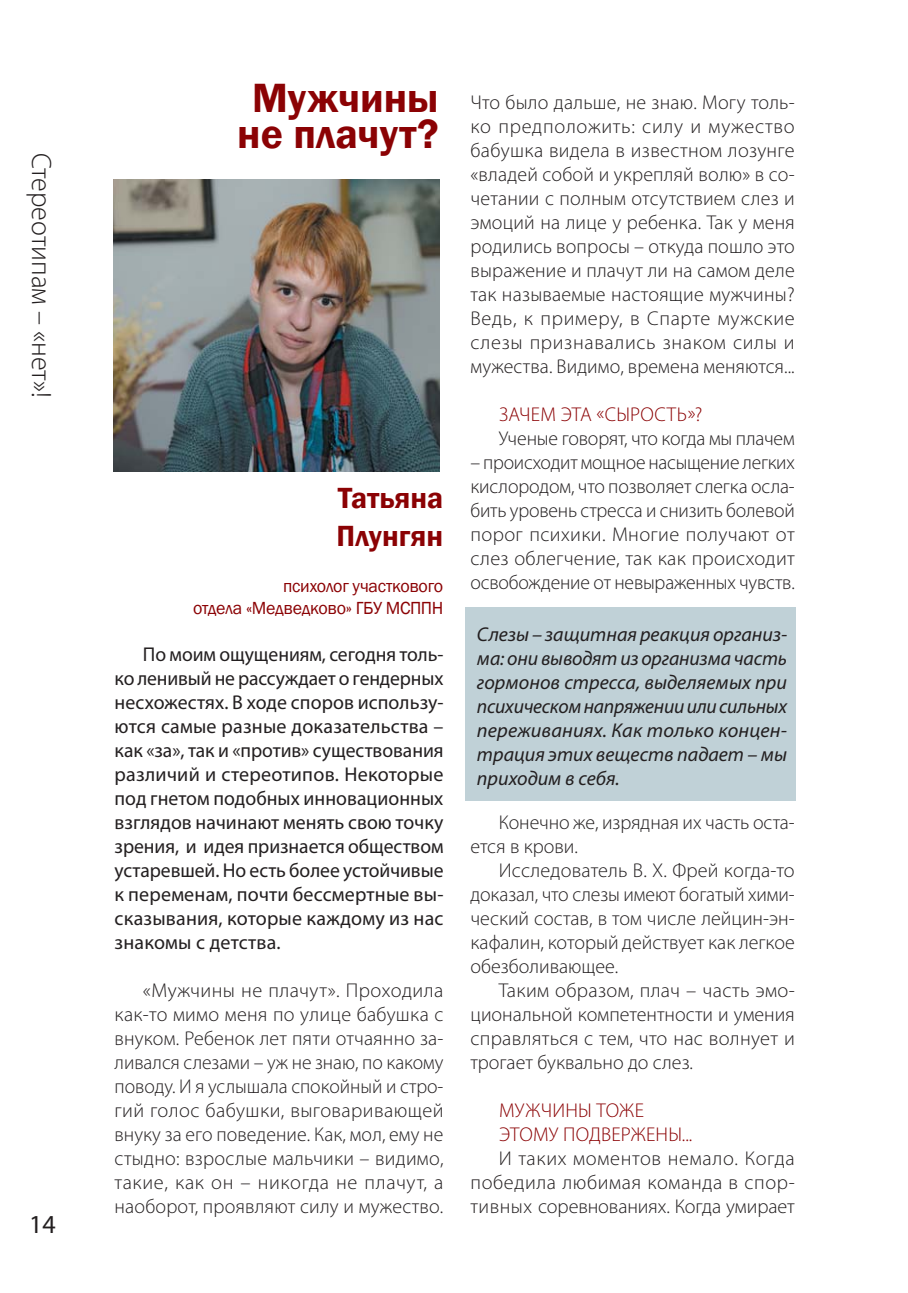
<style>
.page{position:relative;width:908px;height:1293px;background:#fff}
.page>*{position:absolute;margin:0;border:0;box-sizing:border-box;transform-origin:0 0}
.t1{font:600 42px/36px "Franklin Gothic";letter-spacing:.005em;color:#8b0204;text-align:center}
.t2{font:600 30px/38px "Franklin Gothic";color:#8b0204}
.t3{font:300 28px "Myriad Pro";color:#231f20}
.t4{font:26px "Myriad Pro";color:#231f20}
.t5{font:300 20px/24px "Myriad Pro";color:#231f20;text-align:justify}
.t6{font:20px/24px "Myriad Pro";letter-spacing:.01em;color:#231f20;text-align:justify}
.t7{font:italic 20px/24px "Myriad Pro";color:#231f20;text-align:justify}
.t8{font:300 20px/24px "Myriad Pro";letter-spacing:.01em;color:#8b0204}
.t9{font:18px/22px "Franklin Gothic";letter-spacing:-.015em;color:#8b0204;text-align:right}
</style>
<div class="page">
<img style="left:114px;top:179px;width:325px;height:292px">
<div style="left:465px;top:607px;width:330px;height:193px;background:#c0d1d7"></div>
<h3 class="t3" style="left:58px;top:153px;width:246px;rotate:90deg">Стереотипам – «нет»!</h3>
<h3 class="t4" style="left:29px;top:1209px;width:28px">14</h3>
<h1 class="t1" style="left:237px;top:79px;width:203px">Мужчины не плачут?</h1>
<h2 class="t2" style="left:336px;top:478px;width:108px">Татьяна<br>Плунгян</h2>
<p class="t9" style="left:193px;top:574px;width:251px">психолог участкового<br>отдела «Медведково» ГБУ МСППН</p>
<p class="t6" style="left:114px;top:642px;width:330px;text-indent:28px">По моим ощущениям, сегодня толь&shy;ко ленивый не рассуждает о гендерных несхожестях. В ходе споров использу&shy;ются самые разные доказательства – как «за», так и «против» существования различий и стереотипов. Некоторые под гнетом подобных инновационных взглядов начинают менять свою точку зрения, и идея признается обществом устаревшей. Но есть более устойчивые к переменам, почти бессмертные вы&shy;сказывания, которые каждому из нас знакомы с детства.</p>
<p class="t5" style="left:114px;top:978px;width:330px;text-indent:28px">«Мужчины не плачут». Проходила как-то мимо меня по улице бабушка с внуком. Ребенок лет пяти отчаянно за&shy;ливался слезами – уж не знаю, по какому поводу. И я услышала спокойный и стро&shy;гий голос бабушки, выговаривающей внуку за его поведение. Как, мол, ему не стыдно: взрослые мальчики – видимо, такие, как он – никогда не плачут, а наоборот, проявляют силу и мужество.</p>
<p class="t5" style="left:470px;top:90px;width:326px">Что было дальше, не знаю. Могу толь&shy;ко предположить: силу и мужество бабушка видела в известном лозунге «владей собой и укрепляй волю» в со&shy;четании с полным отсутствием слез и эмоций на лице у ребенка. Так у меня родились вопросы – откуда пошло это выражение и плачут ли на самом деле так называемые настоящие мужчины?<br>Ведь, к примеру, в Спарте мужские слезы признавались знаком силы и мужества. Видимо, времена меняются...</p>
<p class="t8" style="left:499px;top:402px;width:205px">ЗАЧЕМ ЭТА «СЫРОСТЬ»?</p>
<p class="t5" style="left:498px;top:426px;width:297px">Ученые говорят, что когда мы плачем</p>
<p class="t5" style="left:470px;top:450px;width:326px">– происходит мощное насыщение легких кислородом, что позволяет слегка осла&shy;бить уровень стресса и снизить болевой порог психики. Многие получают от слез облегчение, так как происходит освобождение от невыраженных чувств.</p>
<p class="t7" style="left:476px;top:622px;width:311px">Слезы – защитная реакция организ&shy;ма: они выводят из организма часть гормонов стресса, выделяемых при психическом напряжении или сильных переживаниях. Как только концен&shy;трация этих веществ падает – мы приходим в себя.</p>
<p class="t5" style="left:470px;top:810px;width:325px;text-indent:28px">Конечно же, изрядная их часть оста&shy;ется в крови.</p>
<p class="t5" style="left:470px;top:858px;width:326px;text-indent:28px">Исследователь В. Х. Фрей когда-то доказал, что слезы имеют богатый хими&shy;ческий состав, в том числе лейцин-эн&shy;кафалин, который действует как легкое обезболивающее.</p>
<p class="t5" style="left:470px;top:978px;width:326px;text-indent:28px">Таким образом, плач – часть эмо&shy;циональной компетентности и умения справляться с тем, что нас волнует и трогает буквально до слез.</p>
<p class="t8" style="left:499px;top:1098px;width:195px">МУЖЧИНЫ ТОЖЕ<br>ЭТОМУ ПОДВЕРЖЕНЫ...</p>
<p class="t5" style="left:470px;top:1146px;width:326px;text-indent:28px">И таких моментов немало. Когда победила любимая команда в спор&shy;тивных соревнованиях. Когда умирает</p>
</div>
